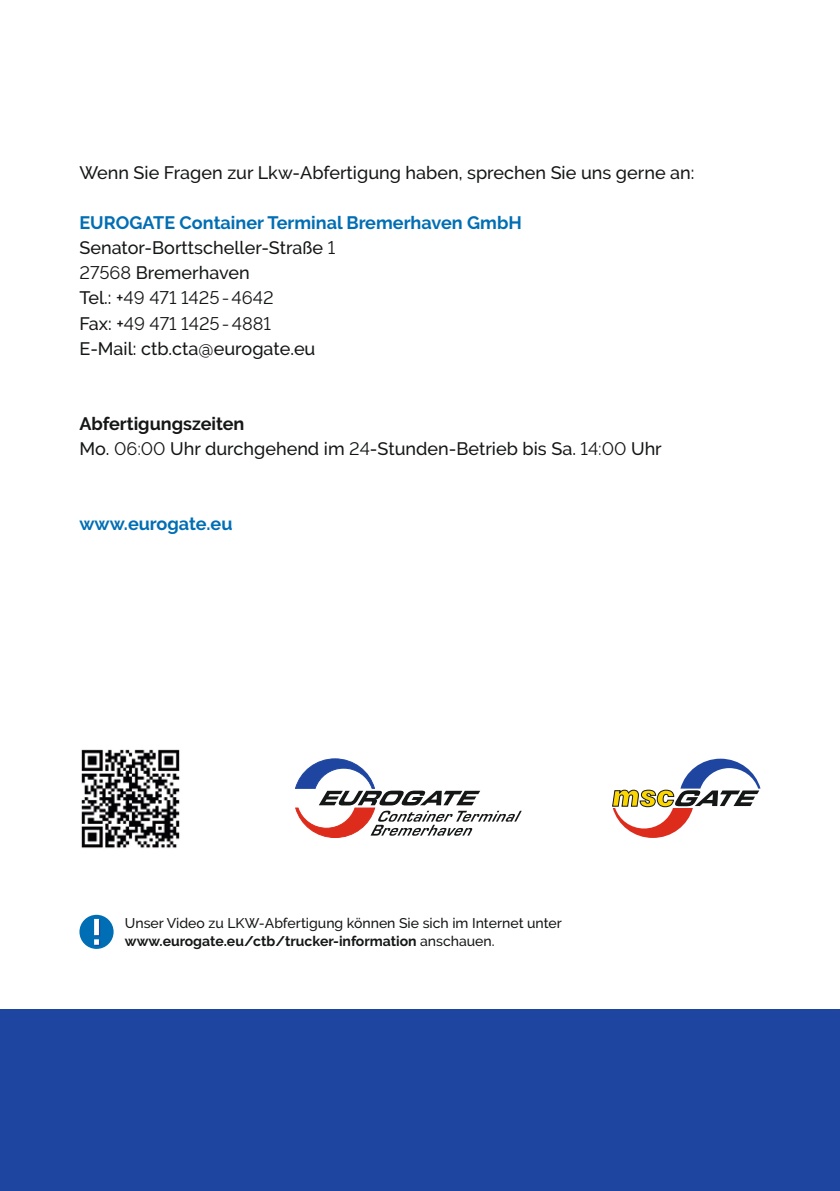
<style>
.page{position:relative;width:840px;height:1191px;background:#fff}
.page>*{position:absolute;margin:0;border:0;box-sizing:border-box;transform-origin:0 0}
.t1{font:500 18px/25px "Raleway";color:#151616}
.t2{font:18px/25px "Euro Gate Raleway";color:#151616}
.t3{font:700 18px "Raleway";color:#006eb4}
.t4{font:500 14px/18px "Raleway";color:#151616}
.s1{font-weight:700;color:#006eb4}
.s2{font-family:"Euro Gate Raleway";font-weight:400}
.s3{font-family:"Raleway";font-weight:500}
.s4{font-weight:700}
</style>
<div class="page">
<img style="left:81px;top:749px;width:99px;height:99px">
<svg style="left:295px;top:758px;width:226px;height:79px"></svg>
<div style="left:0;top:1009px;width:839px;height:182px;background:#1e46a1"></div>
<svg style="left:612px;top:758px;width:148px;height:80px"></svg>
<div style="left:79px;top:914px;width:34px;height:35px;background:#006eb4;border-radius:50%"></div>
<svg style="left:95px;top:920px;width:5px;height:16px"></svg>
<div style="left:94px;top:919px;width:5px;height:16px;background:#fff"></div>
<svg style="left:94px;top:939px;width:6px;height:7px"></svg>
<p class="t1" style="left:79px;top:161px;width:616px">Wenn Sie Fragen zur Lkw-Abfertigung haben, sprechen Sie uns gerne an:</p>
<p class="t3" style="left:79px;top:213px;width:13px">EUR</p>
<p class="t1" style="left:79px;top:211px;width:443px;text-indent:36px"><span class="s1">OGATE Container Terminal Bremerhaven GmbH<br></span>Senator-Borttscheller-Straße <span class="s2">1<br>27568</span> Bremerhaven</p>
<p class="t2" style="left:79px;top:285px;width:195px"><span class="s3">Tel.: +</span>49 471 1425-4642<br><span class="s3">Fax: +</span>49 471 1425-4881</p>
<p class="t1" style="left:79px;top:336px;width:237px">E-Mail: ctb.cta@eurogate.eu</p>
<p class="t1" style="left:79px;top:411px;width:583px"><span class="s4">Abfertigungszeiten<br></span>Mo. <span class="s2">06:00</span> Uhr durchgehend im <span class="s2">24</span>-Stunden-Betrieb bis Sa. <span class="s2">14:00</span> Uhr</p>
<p class="t3" style="left:79px;top:513px;width:154px">www.eurogate.eu</p>
<p class="t4" style="left:125px;top:914px;width:438px">Unser Video zu LKW-Abfertigung können Sie sich im Internet unter <span class="s4">www.eurogate.eu/ctb/trucker-information</span> anschauen.</p>
</div>
